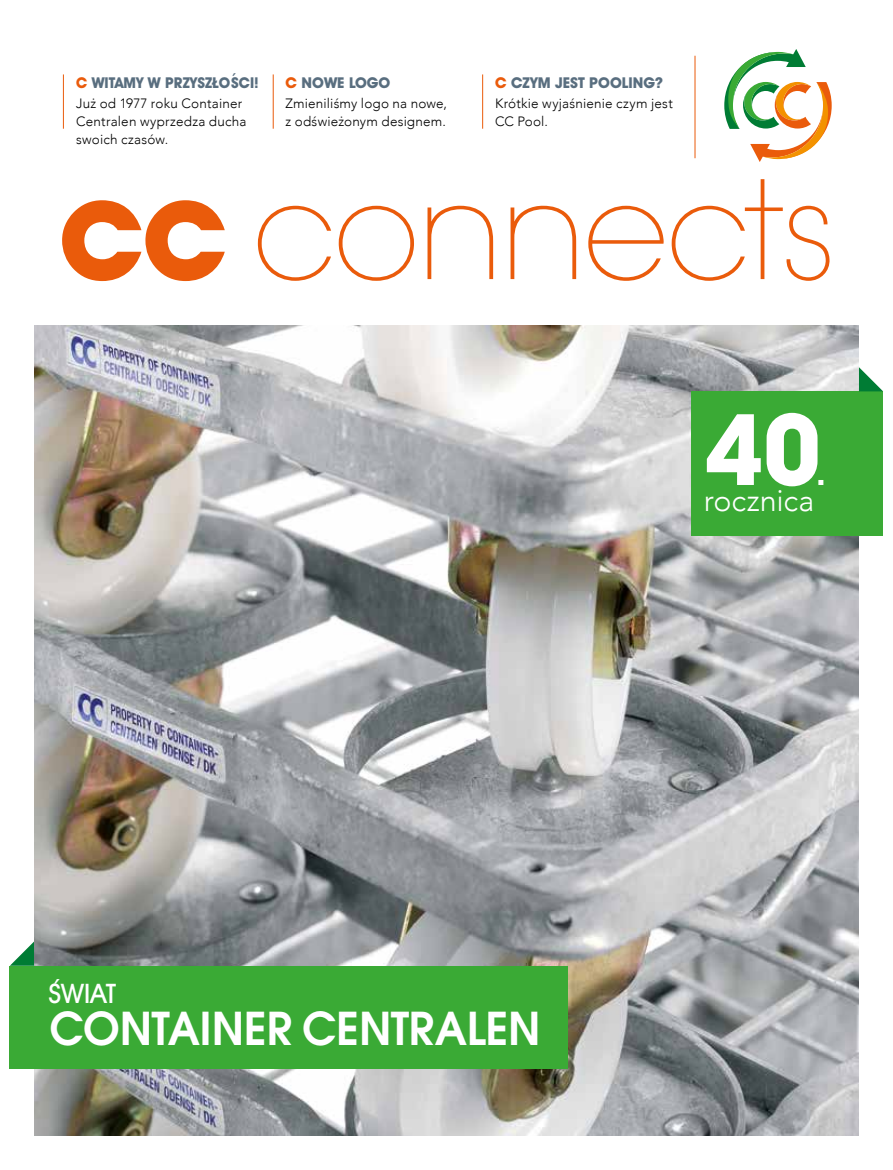
<style>
.page{position:relative;width:893px;height:1170px;background:#fff}
.page>*{position:absolute;margin:0;border:0;box-sizing:border-box;transform-origin:0 0}
.t1{font:200 135px "Avant Garde LT";letter-spacing:-.02em;color:#ea5b0b}
.t2{font:700 99.45px "Avant Garde IT Cby BT";color:#fff}
.t3{font:600 45px "Avant Garde LT";letter-spacing:-.005em;color:#fff}
.t4{font:700 30.6px "Avant Garde IT Cby BT";color:#fff}
.t5{font:300 30.45px "Avenir";letter-spacing:-.005em;color:#fff}
.t6{font:500 27px "Avant Garde IT Cby BT";color:#fff}
.t7{font:700 15px "Avant Garde IT Cby BT";color:#596e7f}
.t8{font:300 13.5px/18px "Avenir";letter-spacing:.015em;color:#000}
.s1{color:#ea5b0b}
.s2{font-family:"Avant Garde IT Cby BT";font-weight:700;font-size:142.5px}
</style>
<div class="page">
<img style="left:34px;top:325px;width:825px;height:810px">
<svg style="left:724px;top:49px;width:108px;height:113px"></svg>
<div style="left:691px;top:391px;width:192px;height:145px;background:#3aaa35"></div>
<svg style="left:859px;top:367px;width:24px;height:24px"></svg>
<hr style="left:273px;top:74px;width:1px;height:55px;background:#ea5b0b">
<hr style="left:63px;top:74px;width:1px;height:55px;background:#ea5b0b">
<hr style="left:482px;top:74px;width:1px;height:55px;background:#ea5b0b">
<hr style="left:695px;top:56px;width:1px;height:102px;background:#ea5b0b">
<div style="left:10px;top:965px;width:558px;height:103px;background:#3aaa35"></div>
<svg style="left:10px;top:941px;width:24px;height:24px"></svg>
<p class="t7" style="left:76px;top:73px;width:184px"><span class="s1">C</span> WITAMY W PRZYSZŁO´SCI!</p>
<p class="t8" style="left:76px;top:94px;width:172px">Już od 1977 roku Container<br>Centralen wyprzedza ducha swoich czasów.</p>
<p class="t7" style="left:286px;top:73px;width:106px"><span class="s1">C</span> NOWE LOGO</p>
<p class="t8" style="left:286px;top:94px;width:163px">Zmieniliśmy logo na nowe, z odświeżonym designem.</p>
<p class="t7" style="left:495px;top:73px;width:170px"><span class="s1">C</span> CZYM JEST POOLING?</p>
<p class="t8" style="left:495px;top:94px;width:179px">Krótkie wyjaśnienie czym jest<br>CC Pool.</p>
<h1 class="t1" style="left:59px;top:151px;width:780px"><span class="s2">cc</span> connects</h1>
<h2 class="t2" style="left:704px;top:389px;width:119px">40</h2>
<h3 class="t4" style="left:816px;top:455px;width:11px">.</h3>
<h3 class="t5" style="left:704px;top:483px;width:112px">rocznica</h3>
<h3 class="t6" style="left:50px;top:974px;width:15px">´</h3>
<h3 class="t3" style="left:50px;top:999px;width:492px">CONTAINER CENTRALEN</h3>
<h3 class="t6" style="left:49px;top:977px;width:69px">SWIAT</h3>
</div>
